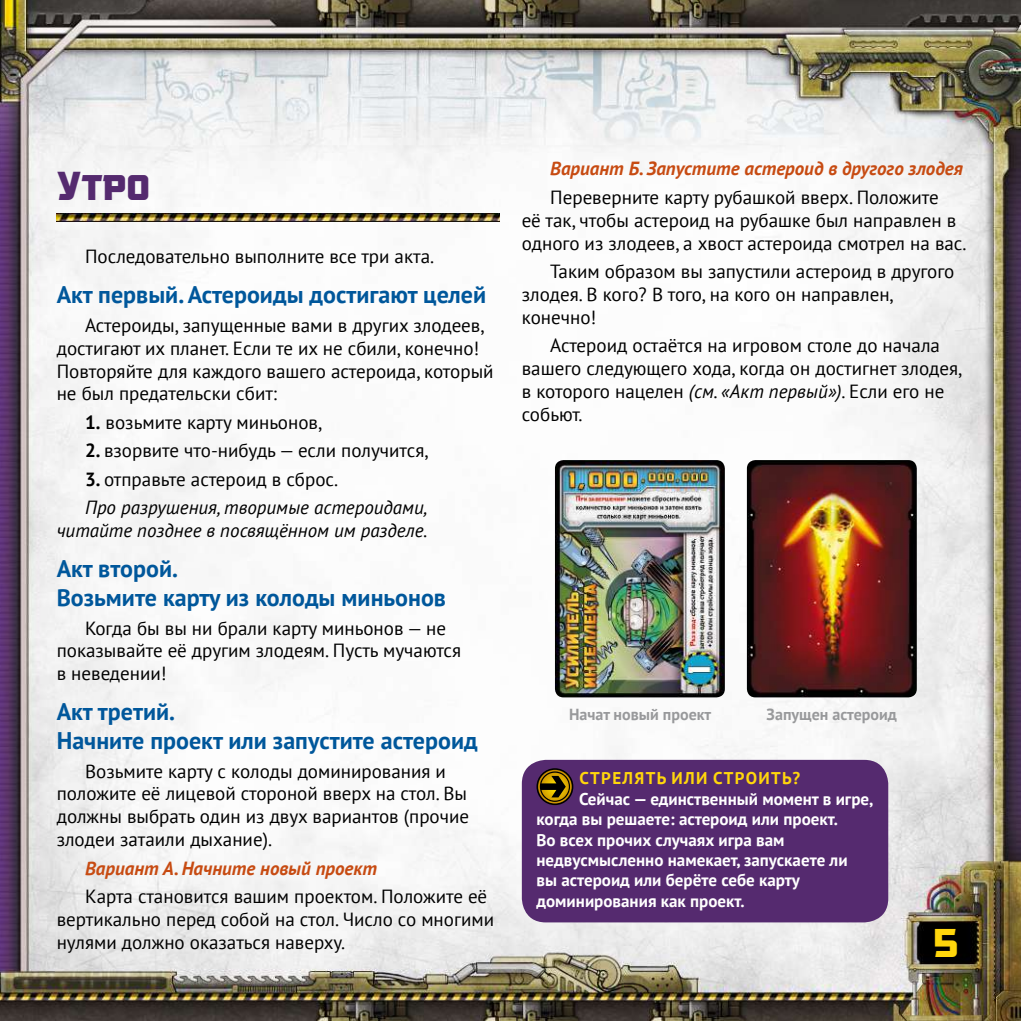
<style>
.page{position:relative;width:1021px;height:1021px;background:#fff}
.page>*{position:absolute;margin:0;border:0;box-sizing:border-box;transform-origin:0 0}
.t1{font:42px "Government Agent BBRUS";color:#552a6f}
.t2{font:42px "Government Agent BB";color:#ffd60c}
.t3{font:700 24px/28.8px "PT Sans";color:#00579b}
.t4{font:19px/22.8px "PT Sans";color:#000}
.t5{font:italic 19px/28.4px "PT Sans";color:#000}
.t6{font:italic 700 19px "PT Sans";color:#c74b12}
.t7{font:700 17px/20.4px "PT Sans";color:#fff}
.t8{font:700 17px "PT Sans";letter-spacing:.08em;color:#ffd60c}
.t9{font:700 16px "PT Sans";color:#98999b}
.s1{font-weight:700}
.s2{font-weight:700;font-style:normal}
.s3{font-style:normal}
.s4{font-style:italic}
</style>
<div class="page">
<img style="left:0;top:0;width:1020px;height:1020px">
<img style="left:57px;top:213px;width:442px;height:9px">
<img style="left:0;top:534px;width:65px;height:485px">
<img style="left:747px;top:460px;width:169px;height:237px">
<img style="left:555px;top:460px;width:169px;height:237px">
<div style="left:522px;top:759px;width:366px;height:163px;background:#552a6f;border-radius:24px"></div>
<svg style="left:536px;top:768px;width:37px;height:37px"></svg>
<svg style="left:538px;top:769px;width:33px;height:34px"></svg>
<svg style="left:540px;top:771px;width:30px;height:30px"></svg>
<h1 class="t1" style="left:57px;top:163px;width:95px">Утро</h1>
<p class="t4" style="left:85px;top:245px;width:350px">Последовательно выполните все три акта.</p>
<p class="t3" style="left:57px;top:280px;width:431px">Акт первый. Астероиды достигают целей</p>
<p class="t4" style="left:57px;top:313px;width:438px;text-indent:28px">Астероиды, запущенные вами в других злодеев, достигают их планет. Если те их не сбили, конечно!<br>Повторяйте для каждого вашего астероида, который не был предательски сбит:</p>
<p class="t4" style="left:85px;top:410px;width:239px"><span class="s1">1.</span> возьмите карту миньонов,</p>
<p class="t4" style="left:85px;top:439px;width:345px"><span class="s1">2.</span> взорвите что-нибудь — если получится,</p>
<p class="t5" style="left:85px;top:464px;width:344px"><span class="s2">3.</span> <span class="s3">отправьте астероид в сброс.<br></span>Про разрушения, творимые астероидами,</p>
<p class="t5" style="left:57px;top:516px;width:372px">читайте позднее в посвящённом им разделе.</p>
<p class="t3" style="left:57px;top:554px;width:391px">Акт второй.<br>Возьмите карту из колоды миньонов</p>
<p class="t4" style="left:57px;top:616px;width:406px;text-indent:28px">Когда бы вы ни брали карту миньонов — не показывайте её другим злодеям. Пусть мучаются в неведении!</p>
<p class="t3" style="left:57px;top:697px;width:422px">Акт третий.<br>Начните проект или запустите астероид</p>
<p class="t4" style="left:57px;top:759px;width:414px;text-indent:28px">Возьмите карту с колоды доминирования и положите её лицевой стороной вверх на стол. Вы должны выбрать один из двух вариантов (прочие злодеи затаили дыхание).</p>
<p class="t6" style="left:85px;top:855px;width:293px">Вариант А. Начните новый проект</p>
<p class="t4" style="left:57px;top:884px;width:439px;text-indent:28px">Карта становится вашим проектом. Положите её вертикально перед собой на стол. Число со многими нулями должно оказаться наверху.</p>
<p class="t6" style="left:550px;top:156px;width:414px">Вариант Б. Запустите астероид в другого злодея</p>
<p class="t4" style="left:522px;top:185px;width:446px;text-align:center">Переверните карту рубашкой вверх. Положите<br>её так, чтобы астероид на рубашке был направлен в одного из злодеев, а хвост астероида смотрел на вас.</p>
<p class="t4" style="left:522px;top:259px;width:434px;text-indent:28px">Таким образом вы запустили астероид в другого злодея. В кого? В того, на кого он направлен, конечно!</p>
<p class="t4" style="left:522px;top:333px;width:442px;text-indent:28px">Астероид остаётся на игровом столе до начала вашего следующего хода, когда он достигнет злодея, в которого нацелен <span class="s4">(см. «Акт первый»)</span>. Если его не собьют.</p>
<p class="t9" style="left:569px;top:703px;width:144px">Начат новый проект</p>
<p class="t9" style="left:766px;top:703px;width:132px">Запущен астероид</p>
<p class="t8" style="left:579px;top:767px;width:22px">Стре</p>
<p class="t8" style="left:622px;top:767px;width:24px">лять</p>
<p class="t8" style="left:671px;top:767px;width:54px">или строить</p>
<p class="t8" style="left:792px;top:767px;width:9px">?</p>
<p class="t7" style="left:536px;top:788px;width:338px;text-indent:43px">Сейчас — единственный момент в игре, когда вы решаете: астероид или проект.<br>Во всех прочих случаях игра вам недвусмысленно намекает, запускаете ли<br>вы астероид или берёте себе карту доминирования как проект.</p>
<h1 class="t2" style="left:933px;top:924px;width:27px">5</h1>
</div>
